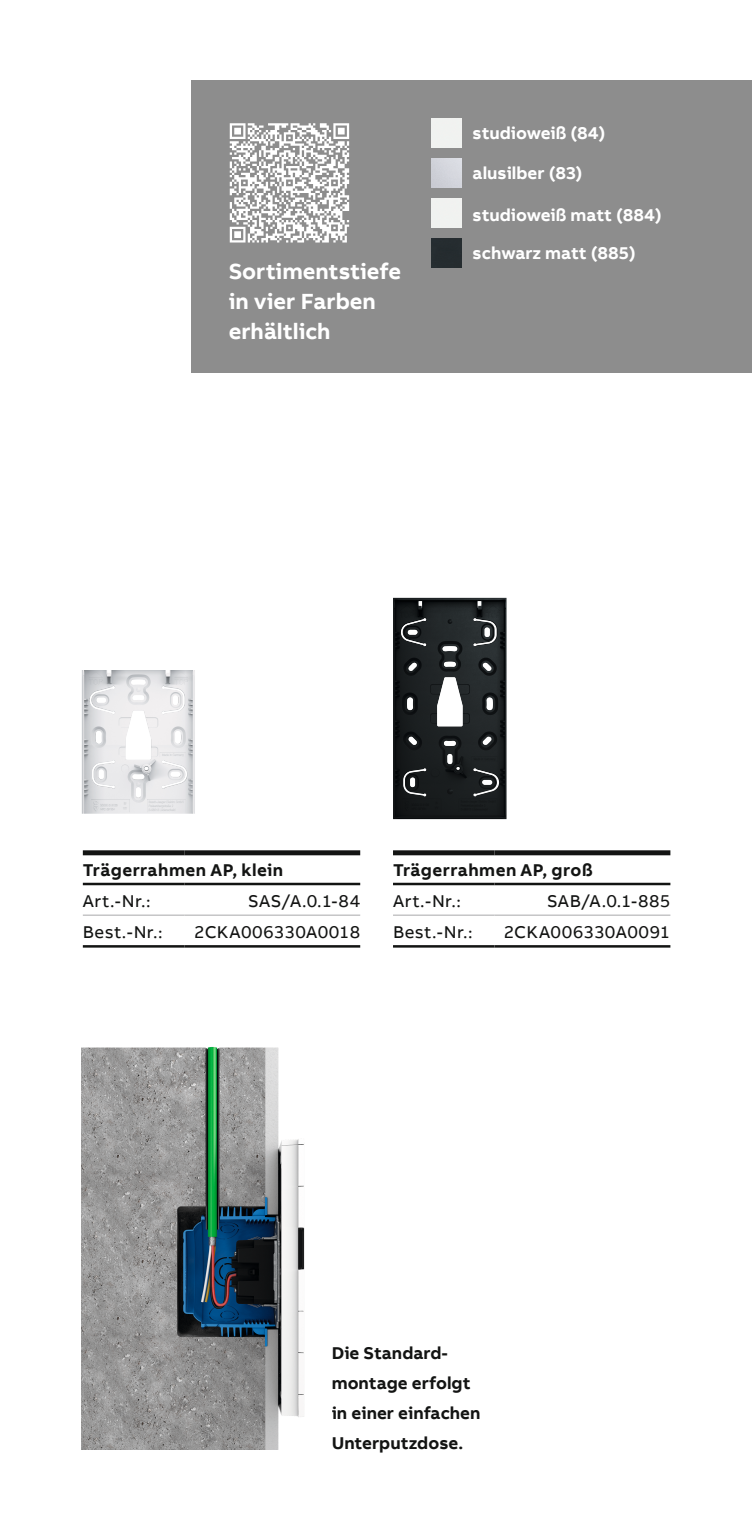
<style>
.page{position:relative;width:752px;height:1531px;background:#fff}
.page>*{position:absolute;margin:0;border:0;box-sizing:border-box;transform-origin:0 0}
.t1{font:700 22.5px/30px "AB Bvoice";color:#fff}
.t2{font:17.5px "AB Bvoice";letter-spacing:.025em;color:#131413}
.t3{font:700 17.5px "AB Bvoice";color:#fff}
.t4{font:700 17.5px/30px "AB Bvoice";color:#131413}
.t5{font:700 17.5px "AB Bvoice";letter-spacing:.025em;color:#131413}
</style>
<div class="page">
<div style="left:191px;top:80px;width:560px;height:293px;background:#8d8d8d"></div>
<img style="left:81px;top:670px;width:114px;height:144px">
<img style="left:81px;top:1047px;width:224px;height:402px">
<img style="left:393px;top:598px;width:113px;height:221px">
<div style="left:83px;top:850px;width:101px;height:5px;background:#131413"></div>
<div style="left:184px;top:850px;width:176px;height:5px;background:#131413"></div>
<hr style="left:83px;top:883px;width:101px;height:2px;background:#131413">
<hr style="left:184px;top:883px;width:176px;height:2px;background:#131413">
<hr style="left:83px;top:914px;width:101px;height:2px;background:#bababb">
<hr style="left:184px;top:914px;width:176px;height:2px;background:#bababb">
<hr style="left:83px;top:945px;width:101px;height:2px;background:#131413">
<hr style="left:184px;top:945px;width:176px;height:2px;background:#131413">
<div style="left:393px;top:850px;width:101px;height:5px;background:#131413"></div>
<div style="left:494px;top:850px;width:176px;height:5px;background:#131413"></div>
<hr style="left:393px;top:883px;width:101px;height:2px;background:#131413">
<hr style="left:494px;top:883px;width:176px;height:2px;background:#131413">
<hr style="left:393px;top:914px;width:101px;height:2px;background:#bababb">
<hr style="left:494px;top:914px;width:176px;height:2px;background:#bababb">
<hr style="left:393px;top:945px;width:101px;height:2px;background:#131413">
<hr style="left:494px;top:945px;width:176px;height:2px;background:#131413">
<svg style="left:230px;top:123px;width:119px;height:119px"></svg>
<img style="left:431px;top:118px;width:30px;height:30px">
<img style="left:431px;top:198px;width:30px;height:30px">
<img style="left:431px;top:158px;width:30px;height:30px">
<p class="t3" style="left:472px;top:122px;width:134px">studioweiß (84)</p>
<p class="t3" style="left:472px;top:162px;width:111px">alusilber (83)</p>
<p class="t1" style="left:229px;top:256px;width:174px">Sortimentstiefe in vier Farben erhältlich</p>
<p class="t3" style="left:472px;top:204px;width:190px">studioweiß matt (884)</p>
<p class="t3" style="left:472px;top:242px;width:164px">schwarz matt (885)</p>
<p class="t5" style="left:83px;top:858px;width:202px">Trägerrahmen AP, klein</p>
<p class="t2" style="left:83px;top:890px;width:69px">Art.-Nr.:</p>
<p class="t2" style="left:248px;top:890px;width:114px">SAS/A.0.1-84</p>
<p class="t2" style="left:83px;top:921px;width:81px">Best.-Nr.:</p>
<p class="t2" style="left:194px;top:921px;width:167px">2CKA006330A0018</p>
<p class="t5" style="left:393px;top:858px;width:201px">Trägerrahmen AP, groß</p>
<p class="t2" style="left:393px;top:890px;width:69px">Art.-Nr.:</p>
<p class="t2" style="left:546px;top:890px;width:125px">SAB/A.0.1-885</p>
<p class="t2" style="left:393px;top:921px;width:81px">Best.-Nr.:</p>
<p class="t2" style="left:503px;top:921px;width:168px">2CKA006330A0091</p>
<p class="t4" style="left:331px;top:1337px;width:150px">Die Standard&shy;montage erfolgt in einer einfachen<br>Unterputzdose.</p>
</div>
